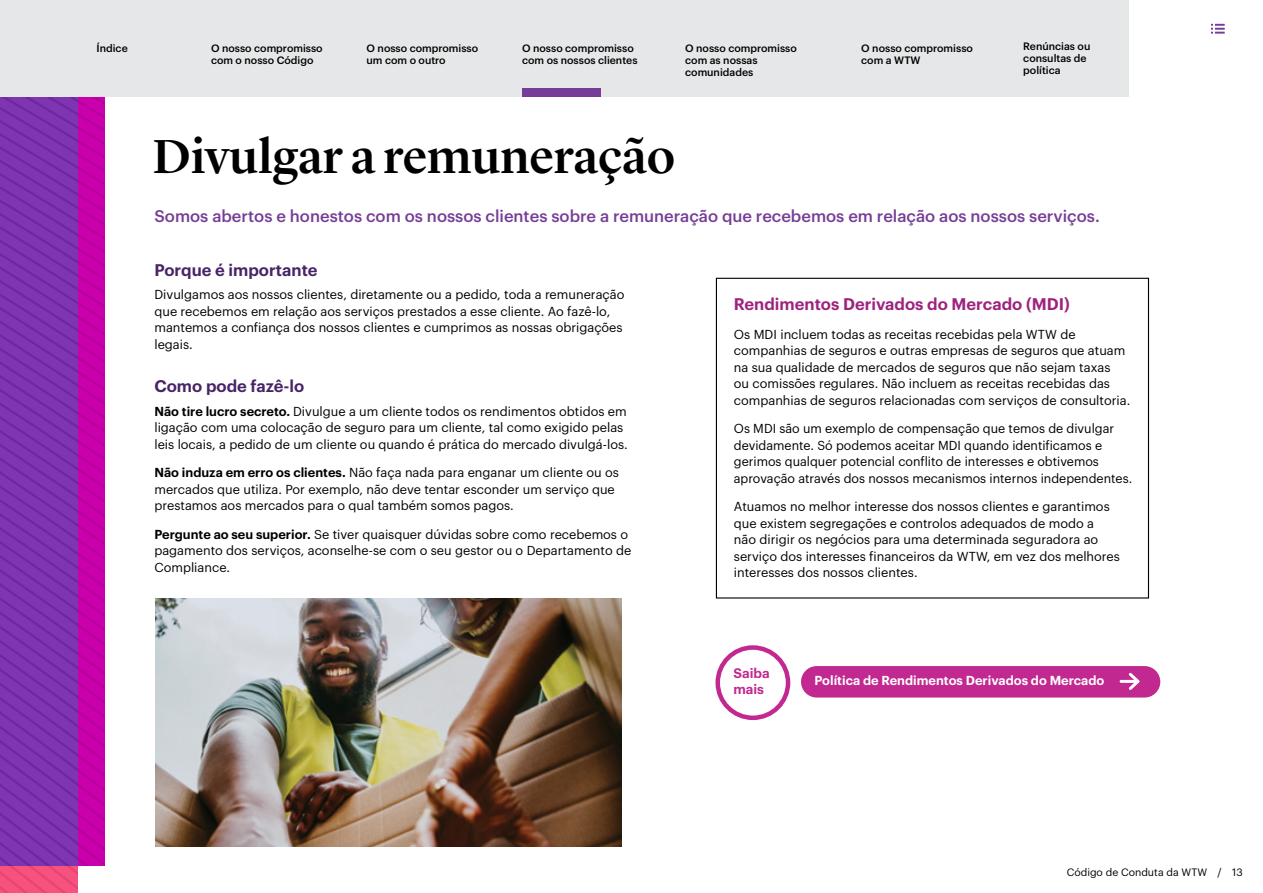
<style>
.page{position:relative;width:1263px;height:893px;background:#fff}
.page>*{position:absolute;margin:0;border:0;box-sizing:border-box;transform-origin:0 0}
.t1{font:500 49.5px "Lyon Display";color:#000}
.t2{font:500 16.5px "Graphik";color:#763d97}
.t3{font:600 16.5px "Graphik";color:#9e237e}
.t4{font:600 16.5px "Graphik";color:#482366}
.t5{font:600 13.5px/16.5px "Graphik";color:#c22990}
.t6{font:12.75px/16.5px "Graphik";color:#000}
.t7{font:600 12.75px "Graphik";color:#fff}
.t8{font:500 10.5px/12px "Graphik";color:#000}
.t9{font:10.5px "Graphik";color:#000}
.s1{font-weight:600}
</style>
<div class="page">
<svg style="left:0;top:96px;width:105px;height:797px;background:#9029ac"></svg>
<div style="left:716px;top:278px;width:433px;height:321px;border:1px solid #000"></div>
<img style="left:156px;top:599px;width:465px;height:247px">
<div style="left:715px;top:645px;width:75px;height:75px;border:4px solid #c22990;border-radius:50%"></div>
<div style="left:801px;top:666px;width:359px;height:32px;background:#c22990;border-radius:16px"></div>
<hr style="left:1121px;top:680px;width:17px;height:3px;background:#fff">
<svg style="left:1126px;top:672px;width:14px;height:18px"></svg>
<svg style="left:1211px;top:24px;width:14px;height:10px"></svg>
<div style="left:0;top:0;width:1128px;height:96px;background:#e6e7e8"></div>
<div style="left:522px;top:88px;width:79px;height:8px;background:#763d97"></div>
<p class="t8" style="left:685px;top:41px;width:113px">O nosso compromisso com as nossas comunidades</p>
<p class="t8" style="left:1023px;top:39px;width:69px">Renúncias ou consultas de política</p>
<p class="t8" style="left:97px;top:41px;width:33px">Índice</p>
<p class="t8" style="left:367px;top:41px;width:113px">O nosso compromisso um com o outro</p>
<p class="t8" style="left:522px;top:41px;width:117px">O nosso compromisso com os nossos clientes</p>
<p class="t8" style="left:861px;top:41px;width:113px">O nosso compromisso com a WTW</p>
<p class="t8" style="left:211px;top:41px;width:113px">O nosso compromisso com o nosso Código</p>
<h1 class="t1" style="left:153px;top:119px;width:524px">Divulgar a remuneração</h1>
<p class="t2" style="left:154px;top:204px;width:947px">Somos abertos e honestos com os nossos clientes sobre a remuneração que recebemos em relação aos nossos serviços.</p>
<p class="t4" style="left:154px;top:258px;width:165px">Porque é importante</p>
<p class="t6" style="left:154px;top:286px;width:471px">Divulgamos aos nossos clientes, diretamente ou a pedido, toda a remuneração que recebemos em relação aos serviços prestados a esse cliente. Ao fazê-lo, mantemos a confiança dos nossos clientes e cumprimos as nossas obrigações legais.</p>
<p class="t4" style="left:154px;top:374px;width:151px">Como pode fazê-lo</p>
<p class="t6" style="left:154px;top:402px;width:475px"><span class="s1">Não tire lucro secreto.</span> Divulgue a um cliente todos os rendimentos obtidos em ligação com uma colocação de seguro para um cliente, tal como exigido pelas leis locais, a pedido de um cliente ou quando é prática do mercado divulgá-los.</p>
<p class="t6" style="left:154px;top:463px;width:466px"><span class="s1">Não induza em erro os clientes.</span> Não faça nada para enganar um cliente ou os mercados que utiliza. Por exemplo, não deve tentar esconder um serviço que prestamos aos mercados para o qual também somos pagos.</p>
<p class="t6" style="left:154px;top:525px;width:478px"><span class="s1">Pergunte ao seu superior.</span> Se tiver quaisquer dúvidas sobre como recebemos o pagamento dos serviços, aconselhe-se com o seu gestor ou o Departamento de<br>Compliance.</p>
<p class="t3" style="left:734px;top:292px;width:337px">Rendimentos Derivados do Mercado (MDI)</p>
<p class="t6" style="left:734px;top:325px;width:398px">Os MDI incluem todas as receitas recebidas pela WTW de companhias de seguros e outras empresas de seguros que atuam na sua qualidade de mercados de seguros que não sejam taxas<br>ou comissões regulares. Não incluem as receitas recebidas das companhias de seguros relacionadas com serviços de consultoria.</p>
<p class="t6" style="left:734px;top:419px;width:400px">Os MDI são um exemplo de compensação que temos de divulgar devidamente. Só podemos aceitar MDI quando identificamos e gerimos qualquer potencial conflito de interesses e obtivemos aprovação através dos nossos mecanismos internos independentes.</p>
<p class="t6" style="left:734px;top:497px;width:388px">Atuamos no melhor interesse dos nossos clientes e garantimos que existem segregações e controlos adequados de modo a<br>não dirigir os negócios para uma determinada seguradora ao serviço dos interesses financeiros da WTW, em vez dos melhores interesses dos nossos clientes.</p>
<p class="t5" style="left:733px;top:664px;width:38px">Saiba mais</p>
<p class="t7" style="left:814px;top:671px;width:291px">Política de Rendimentos Derivados do Mercado</p>
<p class="t9" style="left:1067px;top:864px;width:178px">Código de Conduta da WTW / 13</p>
</div>
